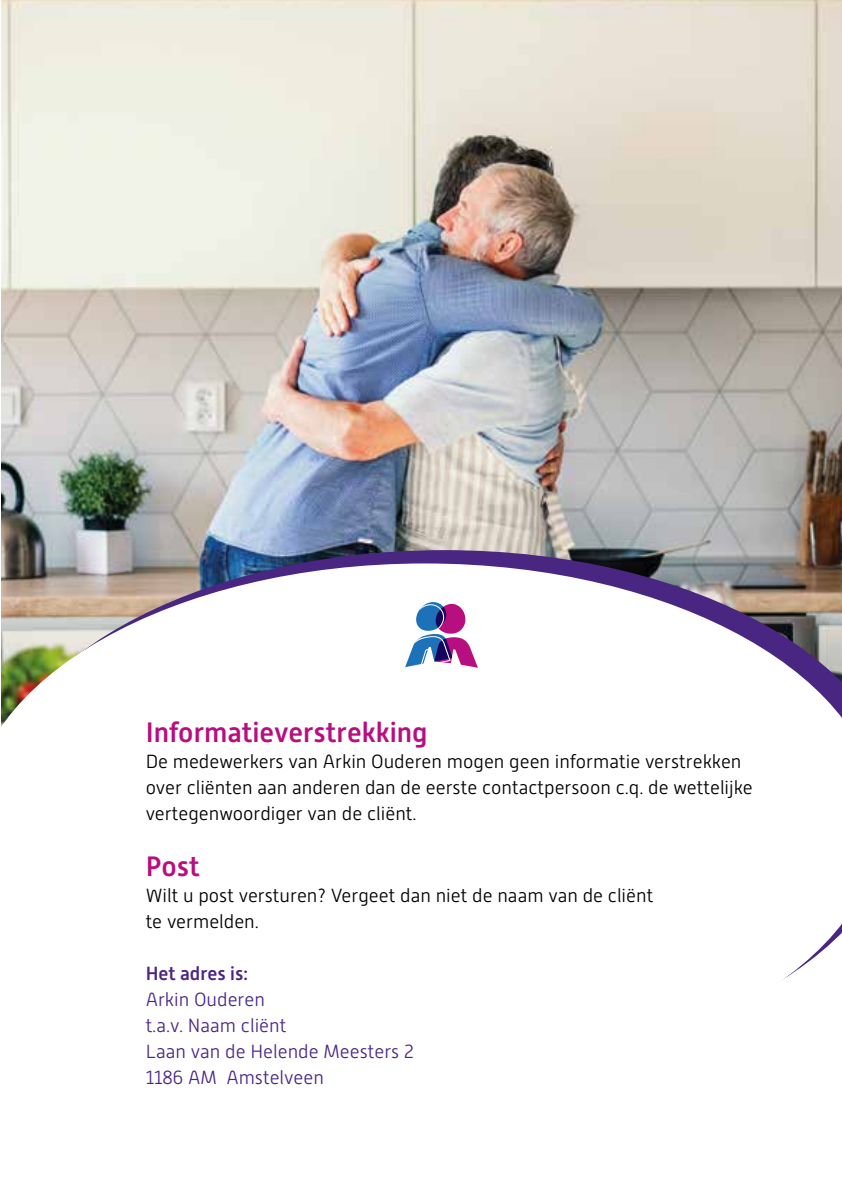
<style>
.page{position:relative;width:842px;height:1191px;background:#fff}
.page>*{position:absolute;margin:0;border:0;box-sizing:border-box;transform-origin:0 0}
.t1{font:500 28px "Alwyn New";color:#b80e80}
.t2{font:300 19px/26px "Alwyn New";color:#000}
.t3{font:300 19px/26px "Alwyn New";color:#4a2683}
.t4{font:500 19px "Alwyn New";color:#4a2683}
</style>
<div class="page">
<img style="left:1px;top:0;width:841px;height:550px">
<img style="left:1px;top:550px;width:841px;height:13px">
<svg style="left:1px;top:563px;width:841px;height:418px"></svg>
<svg style="left:393px;top:601px;width:85px;height:70px"></svg>
<h1 class="t1" style="left:146px;top:716px;width:284px">Informatieverstrekking</h1>
<p class="t2" style="left:146px;top:748px;width:609px">De medewerkers van Arkin Ouderen mogen geen informatie verstrekken over cliënten aan anderen dan de eerste contactpersoon c.q. de wettelijke vertegenwoordiger van de cliënt.</p>
<h1 class="t1" style="left:146px;top:850px;width:56px">Post</h1>
<p class="t2" style="left:146px;top:882px;width:509px">Wilt u post versturen? Vergeet dan niet de naam van de cliënt te vermelden.</p>
<p class="t4" style="left:146px;top:962px;width:104px">Het adres is:</p>
<p class="t3" style="left:146px;top:986px;width:270px">Arkin Ouderen<br>t.a.v. Naam cliënt<br>Laan van de Helende Meesters 2<br>1186 AM Amstelveen</p>
</div>
